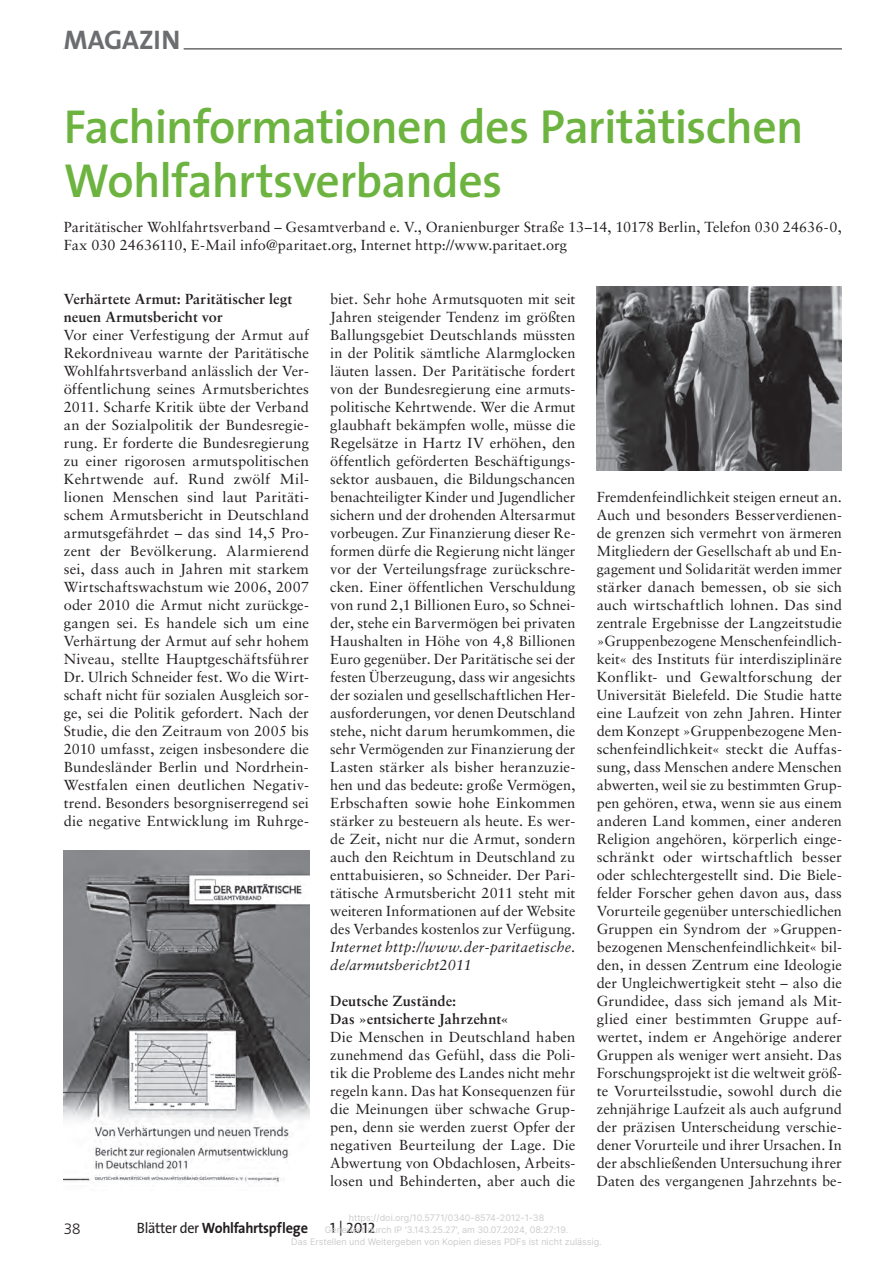
<style>
.page{position:relative;width:893px;height:1263px;background:#fff}
.page>*{position:absolute;margin:0;border:0;box-sizing:border-box;transform-origin:0 0}
.t1{font:600 48px/54px "The Sans";letter-spacing:-.015em;color:#6cb43f}
.t2{font:27px "The Sans Bold Caps";color:#6c6d70}
.t3{font:700 15px "The Sans";letter-spacing:-.02em;color:#231f20;scale:.95 1}
.t4{font:15px "The Sans Nomos Zwei";color:#231f20}
.t5{font:300 15px "Frutiger LT";color:#231f20}
.t6{font:14.55px/18px "Sabon LT";letter-spacing:.005em;color:#231f20;text-align:justify}
.t7{font:700 14.55px/18px "Sabon LT";letter-spacing:.01em;color:#231f20}
.t8{font:italic 14.55px/18px "Sabon LT";letter-spacing:.02em;color:#231f20}
.t9{font:9px/12px "Inter";color:#ccc;text-align:center}
.s1{font-weight:400}
</style>
<div class="page">
<hr style="left:64px;top:49px;width:778px;height:1px;background:#231f20">
<hr style="left:64px;top:47px;width:120px;height:3px;background:#fff">
<img style="left:597px;top:286px;width:245px;height:184px">
<img style="left:64px;top:850px;width:245px;height:333px">
<h2 class="t2" style="left:64px;top:22px;width:118px">MAGAZIN</h2>
<h1 class="t1" style="left:64px;top:100px;width:741px">Fachinformationen des Paritätischen<br>Wohlfahrtsverbandes</h1>
<p class="t6" style="left:64px;top:218px;width:780px">Paritätischer Wohlfahrtsverband – Gesamtverband e. V., Oranienburger Straße 13–14, 10178 Berlin, Telefon 030 24636-0,<br>Fax 030 24636110, E-Mail info@paritaet.org, Internet http://www.paritaet.org</p>
<p class="t7" style="left:64px;top:290px;width:230px">Verhärtete Armut: Paritätischer legt neuen Armutsbericht vor</p>
<p class="t6" style="left:64px;top:326px;width:247px">Vor einer Verfestigung der Armut auf Rekordniveau warnte der Paritätische Wohlfahrtsverband anlässlich der Ver&shy;öffentlichung seines Armutsberichtes 2011. Scharfe Kritik übte der Verband an der Sozialpolitik der Bundesregie&shy;rung. Er forderte die Bundesregierung zu einer rigorosen armutspolitischen Kehrtwende auf. Rund zwölf Mil&shy;lionen Menschen sind laut Paritäti&shy;schem Armutsbericht in Deutschland armutsgefährdet – das sind 14,5 Pro&shy;zent der Bevölkerung. Alarmierend sei, dass auch in Jahren mit starkem Wirtschaftswachstum wie 2006, 2007 oder 2010 die Armut nicht zurückge&shy;gangen sei. Es handele sich um eine Verhärtung der Armut auf sehr hohem Niveau, stellte Hauptgeschäftsführer Dr. Ulrich Schneider fest. Wo die Wirt&shy;schaft nicht für sozialen Ausgleich sor&shy;ge, sei die Politik gefordert. Nach der Studie, die den Zeitraum von 2005 bis 2010 umfasst, zeigen insbesondere die Bundesländer Berlin und Nordrhein-Westfalen einen deutlichen Negativ&shy;trend. Besonders besorgniserregend sei die negative Entwicklung im Ruhrge-</p>
<p class="t6" style="left:330px;top:290px;width:247px">biet. Sehr hohe Armutsquoten mit seit Jahren steigender Tendenz im größten Ballungsgebiet Deutschlands müssten in der Politik sämtliche Alarmglocken läuten lassen. Der Paritätische fordert von der Bundesregierung eine armuts&shy;politische Kehrtwende. Wer die Armut glaubhaft bekämpfen wolle, müsse die Regelsätze in Hartz IV erhöhen, den öffentlich geförderten Beschäftigungs&shy;sektor ausbauen, die Bildungschancen benachteiligter Kinder und Jugendlicher sichern und der drohenden Altersarmut vorbeugen. Zur Finanzierung dieser Re&shy;formen dürfe die Regierung nicht länger vor der Verteilungsfrage zurückschre&shy;cken. Einer öffentlichen Verschuldung von rund 2,1 Billionen Euro, so Schnei&shy;der, stehe ein Barvermögen bei privaten Haushalten in Höhe von 4,8 Billionen Euro gegenüber. Der Paritätische sei der festen Überzeugung, dass wir angesichts der sozialen und gesellschaftlichen Her&shy;ausforderungen, vor denen Deutschland stehe, nicht darum herumkommen, die sehr Vermögenden zur Finanzierung der Lasten stärker als bisher heranzuzie&shy;hen und das bedeute: große Vermögen, Erbschaften sowie hohe Einkommen stärker zu besteuern als heute. Es wer&shy;de Zeit, nicht nur die Armut, sondern auch den Reichtum in Deutschland zu enttabuisieren, so Schneider. Der Pari&shy;tätische Armutsbericht 2011 steht mit weiteren Informationen auf der Website des Verbandes kostenlos zur Verfügung.</p>
<p class="t8" style="left:330px;top:938px;width:247px">Internet http://www.der-paritaetische. de/armutsbericht2011</p>
<p class="t7" style="left:330px;top:992px;width:180px">Deutsche Zustände:<br>Das »entsicherte Jahrzehnt«</p>
<p class="t6" style="left:330px;top:1028px;width:247px">Die Menschen in Deutschland haben zunehmend das Gefühl, dass die Poli&shy;tik die Probleme des Landes nicht mehr regeln kann. Das hat Konsequenzen für die Meinungen über schwache Grup&shy;pen, denn sie werden zuerst Opfer der negativen Beurteilung der Lage. Die Abwertung von Obdachlosen, Arbeits&shy;losen und Behinderten, aber auch die</p>
<p class="t6" style="left:597px;top:488px;width:247px">Fremdenfeindlichkeit steigen erneut an.<br>Auch und besonders Besserverdienen&shy;de grenzen sich vermehrt von ärmeren Mitgliedern der Gesellschaft ab und En&shy;gagement und Solidarität werden immer stärker danach bemessen, ob sie sich auch wirtschaftlich lohnen. Das sind zentrale Ergebnisse der Langzeitstudie »Gruppenbezogene Menschenfeindlich&shy;keit« des Instituts für interdisziplinäre Konflikt- und Gewaltforschung der Universität Bielefeld. Die Studie hatte eine Laufzeit von zehn Jahren. Hinter dem Konzept »Gruppenbezogene Men&shy;schenfeindlichkeit« steckt die Auffas&shy;sung, dass Menschen andere Menschen abwerten, weil sie zu bestimmten Grup&shy;pen gehören, etwa, wenn sie aus einem anderen Land kommen, einer anderen Religion angehören, körperlich einge&shy;schränkt oder wirtschaftlich besser oder schlechtergestellt sind. Die Biele&shy;felder Forscher gehen davon aus, dass Vorurteile gegenüber unterschiedlichen Gruppen ein Syndrom der »Gruppen&shy;bezogenen Menschenfeindlichkeit« bil&shy;den, in dessen Zentrum eine Ideologie der Ungleichwertigkeit steht – also die Grundidee, dass sich jemand als Mit&shy;glied einer bestimmten Gruppe auf&shy;wertet, indem er Angehörige anderer Gruppen als weniger wert ansieht. Das Forschungsprojekt ist die weltweit größ&shy;te Vorurteilsstudie, sowohl durch die zehnjährige Laufzeit als auch aufgrund der präzisen Unterscheidung verschie&shy;dener Vorurteile und ihrer Ursachen. In der abschließenden Untersuchung ihrer Daten des vergangenen Jahrzehnts be-</p>
<p class="t9" style="left:291px;top:1212px;width:312px">https://doi.org/10.5771/0340-8574-2012-1-38<br>Generiert durch IP '3.143.25.27', am 30.07.2024, 08:27:19.<br>Das Erstellen und Weitergeben von Kopien dieses PDFs ist nicht zulässig.</p>
<p class="t3" style="left:137px;top:1218px;width:182px"><span class="s1">Blätter der</span> Wohlfahrtspflege</p>
<p class="t4" style="left:330px;top:1215px;width:47px">1 | 2012</p>
<p class="t5" style="left:64px;top:1220px;width:18px">38</p>
</div>
